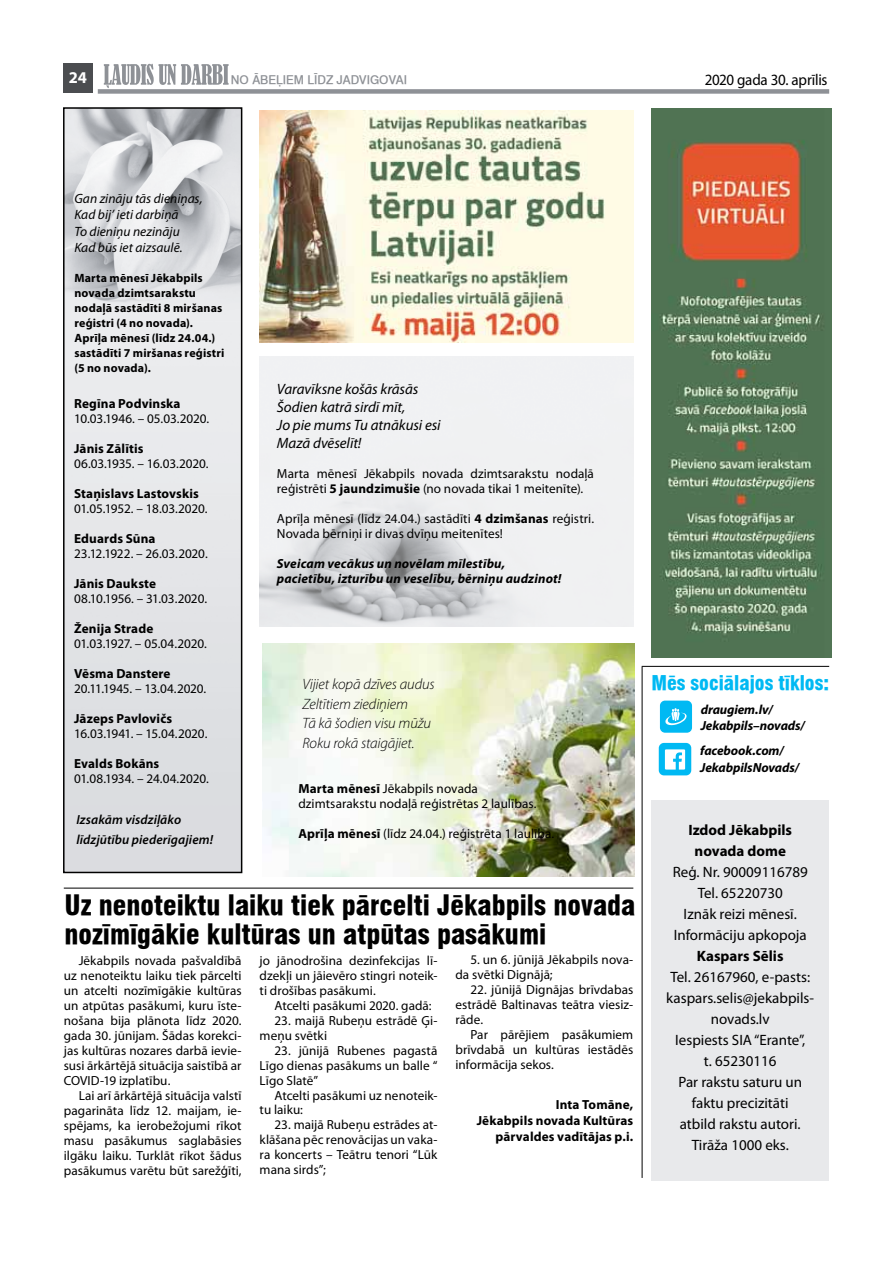
<style>
.page{position:relative;width:893px;height:1263px;background:#fff}
.page>*{position:absolute;margin:0;border:0;box-sizing:border-box;transform-origin:0 0}
.t1{font:900 condensed 27px/28.5px "Swiss 721 TL";color:#000}
.t2{font:900 condensed 19.5px "Swiss 721 TL";color:#00b9f3}
.t3{font:700 16.5px "Myriad Pro";color:#fff}
.t4{font:15.75px "Myriad Pro";letter-spacing:-.015em;color:#000;scale:.95 1}
.t5{font:15px/21px "Myriad Pro";color:#000;text-align:center}
.t6{font:italic 300 15px/19.5px "Myriad Pro";letter-spacing:-.005em;color:#000}
.t7{font:italic 15px/18px "Myriad Pro";letter-spacing:-.005em;color:#000}
.t8{font:700 15px/21px "Myriad Pro";color:#000;text-align:center}
.t9{font:italic 13.5px/16.5px "Myriad Pro";color:#000}
.t10{font:13.2px/15px "Myriad Pro";letter-spacing:.005em;color:#000;text-align:justify}
.t11{font:700 13.2px/15.8px "Myriad Pro";letter-spacing:.01em;color:#000;text-align:right}
.t12{font:italic 700 13.2px/16.5px "Myriad Pro";letter-spacing:.01em;color:#000}
.t13{font:13.2px "Myriad Pro";letter-spacing:-.015em;color:#000}
.t14{font:italic 600 13.2px/19.5px "Myriad Pro";letter-spacing:.01em;color:#000}
.t15{font:italic 700 13.2px/16.5px "Myriad Pro";letter-spacing:-.01em;color:#000}
.t16{font:700 12px/15px "Myriad Pro";letter-spacing:.01em;color:#000}
.t17{font:500 12px "Swiss 721 TL";color:#8e9196}
.s1{font-weight:700}
</style>
<div class="page">
<div style="left:98px;top:89px;width:731px;height:5px;background:#8e9196"></div>
<div style="left:64px;top:64px;width:29px;height:29px;background:#4b4d50"></div>
<svg style="left:104px;top:64px;width:125px;height:24px"></svg>
<div style="left:651px;top:800px;width:178px;height:381px;background:#e8e9eb"></div>
<hr style="left:642px;top:667px;width:1px;height:511px;background:#000">
<img style="left:262px;top:643px;width:373px;height:234px">
<img style="left:66px;top:110px;width:173px;height:760px">
<div style="left:63px;top:107px;width:179px;height:766px;border:2px solid #000"></div>
<img style="left:260px;top:356px;width:373px;height:270px">
<img style="left:260px;top:110px;width:373px;height:232px">
<img style="left:651px;top:108px;width:180px;height:550px">
<hr style="left:64px;top:888px;width:569px;height:1px;background:#000">
<hr style="left:642px;top:666px;width:187px;height:1px;background:#000">
<div style="left:659px;top:743px;width:32px;height:32px;background:#00b9f3;border-radius:5px"></div>
<svg style="left:665px;top:749px;width:20px;height:20px"></svg>
<div style="left:660px;top:701px;width:32px;height:32px;background:#00b9f3;border-radius:5px"></div>
<svg style="left:665px;top:708px;width:21px;height:17px"></svg>
<p class="t3" style="left:69px;top:67px;width:20px">24</p>
<p class="t17" style="left:231px;top:73px;width:178px">NO ĀBEĻIEM LĪDZ JADVIGOVAI</p>
<p class="t4" style="left:705px;top:70px;width:131px">2020 gada 30. aprīlis</p>
<p class="t9" style="left:74px;top:190px;width:130px">Gan zināju tās dieniņas,<br>Kad bij’ ieti darbiņā<br>To dieniņu nezināju<br>Kad būs iet aizsaulē.</p>
<p class="t16" style="left:74px;top:270px;width:152px">Marta mēnesī Jēkabpils novada dzimtsarakstu nodaļā sastādīti 8 miršanas reģistri (4 no novada).<br>Aprīļa mēnesī (līdz 24.04.) sastādīti 7 miršanas reģistri (5 no novada).</p>
<p class="t11" style="left:74px;top:395px;width:108px">Regīna Podvinska</p>
<p class="t10" style="left:74px;top:410px;width:137px">10.03.1946. – 05.03.2020.</p>
<p class="t11" style="left:74px;top:440px;width:71px">Jānis Zālītis</p>
<p class="t13" style="left:74px;top:455px;width:136px">06.03.1935. – 16.03.2020.</p>
<p class="t11" style="left:74px;top:485px;width:126px">Staņislavs Lastovskis</p>
<p class="t13" style="left:74px;top:500px;width:135px">01.05.1952. – 18.03.2020.</p>
<p class="t11" style="left:74px;top:530px;width:83px">Eduards Sūna</p>
<p class="t10" style="left:74px;top:545px;width:135px">23.12.1922. – 26.03.2020.</p>
<p class="t11" style="left:74px;top:575px;width:83px">Jānis Daukste</p>
<p class="t10" style="left:74px;top:590px;width:135px">08.10.1956. – 31.03.2020.</p>
<p class="t11" style="left:74px;top:620px;width:81px">Ženija Strade</p>
<p class="t13" style="left:74px;top:635px;width:134px">01.03.1927. – 05.04.2020.</p>
<p class="t11" style="left:74px;top:665px;width:98px">Vēsma Danstere</p>
<p class="t10" style="left:74px;top:680px;width:134px">20.11.1945. – 13.04.2020.</p>
<p class="t11" style="left:74px;top:710px;width:100px">Jāzeps Pavlovičs</p>
<p class="t13" style="left:74px;top:725px;width:135px">16.03.1941. – 15.04.2020.</p>
<p class="t11" style="left:74px;top:755px;width:87px">Evalds Bokāns</p>
<p class="t10" style="left:74px;top:770px;width:136px">01.08.1934. – 24.04.2020.</p>
<p class="t14" style="left:77px;top:810px;width:138px">Izsakām visdziļāko līdzjūtību piederīgajiem!</p>
<p class="t7" style="left:277px;top:379px;width:165px">Varavīksne košās krāsās<br>Šodien katrā sirdī mīt,<br>Jo pie mums Tu atnākusi esi<br>Mazā dvēselīt!</p>
<p class="t10" style="left:277px;top:466px;width:319px">Marta mēnesī Jēkabpils novada dzimtsarakstu nodaļā reģistrēti <span class="s1">5 jaundzimušie</span> (no novada tikai 1 meitenīte).</p>
<p class="t10" style="left:277px;top:511px;width:319px">Aprīļa mēnesī (līdz 24.04.) sastādīti <span class="s1">4 dzimšanas</span> reģistri.<br>Novada bērniņi ir divas dvīņu meitenītes!</p>
<p class="t12" style="left:277px;top:555px;width:286px;line-height:15px">Sveicam vecākus un novēlam mīlestību, pacietību, izturību un veselību, bērniņu audzinot!</p>
<p class="t6" style="left:302px;top:674px;width:134px">Vijiet kopā dzīves audus<br>Zeltītiem ziediņiem<br>Tā kā šodien visu mūžu<br>Roku rokā staigājiet.</p>
<p class="t10" style="left:298px;top:781px;width:240px"><span class="s1">Marta mēnesī</span> Jēkabpils novada dzimtsarakstu nodaļā reģistrētas 2 laulības.</p>
<p class="t10" style="left:298px;top:826px;width:257px"><span class="s1">Aprīļa mēnesī</span> (līdz 24.04.) reģistrēta 1 laulība.</p>
<h1 class="t1" style="left:64px;top:891px;width:572px">Uz nenoteiktu laiku tiek pārcelti Jēkabpils novada nozīmīgākie kultūras un atpūtas pasākumi</h1>
<p class="t10" style="left:64px;top:952px;width:179px;text-indent:15px">Jēkabpils novada pašvaldībā uz nenoteiktu laiku tiek pārcelti un atcelti nozīmīgākie kultūras un atpūtas pasākumi, kuru īste&shy;nošana bija plānota līdz 2020. gada 30. jūnijam. Šādas korekci&shy;jas kultūras nozares darbā ievie&shy;susi ārkārtējā situācija saistībā ar COVID-19 izplatību.</p>
<p class="t10" style="left:64px;top:1087px;width:179px;text-indent:15px">Lai arī ārkārtējā situācija valstī pagarināta līdz 12. maijam, ie&shy;spējams, ka ierobežojumi rīkot masu pasākumus saglabāsies ilgāku laiku. Turklāt rīkot šādus pasākumus varētu būt sarežģīti,</p>
<p class="t10" style="left:260px;top:952px;width:179px">jo jānodrošina dezinfekcijas lī&shy;dzekļi un jāievēro stingri noteik&shy;ti drošības pasākumi.</p>
<p class="t10" style="left:274px;top:997px;width:159px">Atcelti pasākumi 2020. gadā:</p>
<p class="t10" style="left:260px;top:1012px;width:179px;text-indent:15px">23. maijā Rubeņu estrādē Ģi&shy;meņu svētki</p>
<p class="t10" style="left:260px;top:1042px;width:179px;text-indent:15px">23. jūnijā Rubenes pagastā Līgo dienas pasākums un balle “ Līgo Slatē”</p>
<p class="t10" style="left:260px;top:1087px;width:179px;text-indent:15px">Atcelti pasākumi uz nenoteik&shy;tu laiku:</p>
<p class="t10" style="left:260px;top:1117px;width:179px;text-indent:15px">23. maijā Rubeņu estrādes at&shy;klāšana pēc renovācijas un vaka&shy;ra koncerts – Teātru tenori “Lūk mana sirds”;</p>
<p class="t10" style="left:455px;top:952px;width:179px;text-indent:15px">5. un 6. jūnijā Jēkabpils nova&shy;da svētki Dignājā;</p>
<p class="t10" style="left:455px;top:982px;width:179px;text-indent:15px">22. jūnijā Dignājas brīvdabas estrādē Baltinavas teātra viesiz&shy;rāde.</p>
<p class="t10" style="left:455px;top:1027px;width:179px;text-indent:15px">Par pārējiem pasākumiem brīvdabā un kultūras iestādēs informācija sekos.</p>
<p class="t11" style="left:477px;top:1096px;width:158px">Inta Tomāne,<br>Jēkabpils novada Kultūras pārvaldes vadītājas p.i.</p>
<h2 class="t2" style="left:651px;top:671px;width:179px">Mēs sociālajos tīklos:</h2>
<p class="t12" style="left:701px;top:700px;width:106px">draugiem.lv/<br>Jekabpils–novads/</p>
<p class="t15" style="left:700px;top:742px;width:100px">facebook.com/<br>JekabpilsNovads/</p>
<p class="t8" style="left:688px;top:819px;width:105px">Izdod Jēkabpils novada dome</p>
<p class="t5" style="left:673px;top:861px;width:137px">Reģ. Nr. 90009116789<br>Tel. 65220730<br>Iznāk reizi mēnesī.<br>Informāciju apkopoja</p>
<p class="t8" style="left:697px;top:945px;width:88px">Kaspars Sēlis</p>
<p class="t5" style="left:666px;top:966px;width:149px">Tel. 26167960, e-pasts: kaspars.selis@jekabpils&shy;novads.lv<br>Iespiests SIA “Erante”,<br>t. 65230116<br>Par rakstu saturu un faktu precizitāti<br>atbild rakstu autori.<br>Tirāža 1000 eks.</p>
</div>
